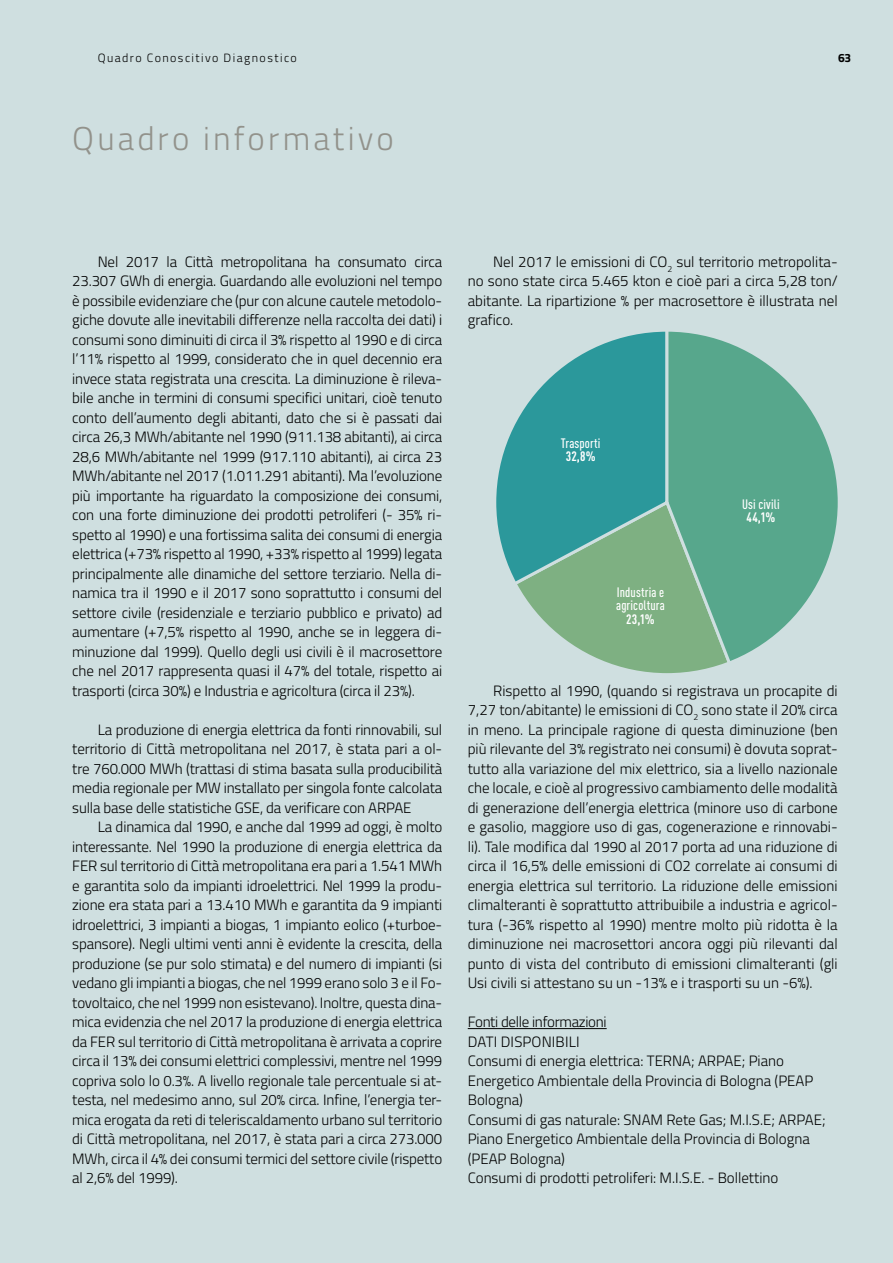
<style>
.page{position:relative;width:893px;height:1263px;background:#cfdfe0}
.page>*{position:absolute;margin:0;border:0;box-sizing:border-box;transform-origin:0 0}
.t1{font:300 33px "Titillium Web";letter-spacing:.095em;color:#92928b}
.t2{font:300 15px/19.5px "Titillium Web";color:#000;text-align:justify}
.t3{font:500 13.5px/13.5px "DIN Cond";letter-spacing:.01em;color:#fff}
.t4{font:700 13.5px "DIN Cond";color:#fff}
.t5{font:300 12px "Titillium Web";letter-spacing:.12em;color:#000}
.t6{font:700 12px "Titillium Web";color:#000}
</style>
<div class="page">
<hr style="left:468px;top:1028px;width:139px;height:1px;background:#000">
<svg style="left:538px;top:614px;width:125px;height:58px"></svg>
<svg style="left:497px;top:333px;width:166px;height:281px"></svg>
<svg style="left:663px;top:333px;width:174px;height:339px"></svg>
<p class="t5" style="left:98px;top:49px;width:201px">Quadro Conoscitivo Diagnostico</p>
<p class="t6" style="left:838px;top:48px;width:15px">63</p>
<h1 class="t1" style="left:72px;top:114px;width:323px">Quadro informativo</h1>
<p class="t2" style="left:72px;top:251px;width:371px;text-indent:26px">Nel 2017 la Città metropolitana ha consumato circa 23.307 GWh di energia. Guardando alle evoluzioni nel tempo è possibile evidenziare che (pur con alcune cautele metodolo&shy;giche dovute alle inevitabili differenze nella raccolta dei dati) i consumi sono diminuiti di circa il 3% rispetto al 1990 e di circa l’11% rispetto al 1999, considerato che in quel decennio era invece stata registrata una crescita. La diminuzione è rileva&shy;bile anche in termini di consumi specifici unitari, cioè tenuto conto dell’aumento degli abitanti, dato che si è passati dai circa 26,3 MWh/abitante nel 1990 (911.138 abitanti), ai circa 28,6 MWh/abitante nel 1999 (917.110 abitanti), ai circa 23<br>MWh/abitante nel 2017 (1.011.291 abitanti). Ma l’evoluzione più importante ha riguardato la composizione dei consumi, con una forte diminuzione dei prodotti petroliferi (- 35% ri&shy;spetto al 1990) e una fortissima salita dei consumi di energia elettrica (+73% rispetto al 1990, +33% rispetto al 1999) legata principalmente alle dinamiche del settore terziario. Nella di&shy;namica tra il 1990 e il 2017 sono soprattutto i consumi del settore civile (residenziale e terziario pubblico e privato) ad aumentare (+7,5% rispetto al 1990, anche se in leggera di&shy;minuzione dal 1999). Quello degli usi civili è il macrosettore che nel 2017 rappresenta quasi il 47% del totale, rispetto ai trasporti (circa 30%) e Industria e agricoltura (circa il 23%).</p>
<p class="t2" style="left:72px;top:719px;width:371px;text-indent:26px">La produzione di energia elettrica da fonti rinnovabili, sul territorio di Città metropolitana nel 2017, è stata pari a ol&shy;tre 760.000 MWh (trattasi di stima basata sulla producibilità media regionale per MW installato per singola fonte calcolata sulla base delle statistiche GSE, da verificare con ARPAE</p>
<p class="t2" style="left:72px;top:816px;width:371px;text-indent:26px">La dinamica dal 1990, e anche dal 1999 ad oggi, è molto interessante. Nel 1990 la produzione di energia elettrica da FER sul territorio di Città metropolitana era pari a 1.541 MWh e garantita solo da impianti idroelettrici. Nel 1999 la produ&shy;zione era stata pari a 13.410 MWh e garantita da 9 impianti idroelettrici, 3 impianti a biogas, 1 impianto eolico (+turboe&shy;spansore). Negli ultimi venti anni è evidente la crescita, della produzione (se pur solo stimata) e del numero di impianti (si vedano gli impianti a biogas, che nel 1999 erano solo 3 e il Fo&shy;tovoltaico, che nel 1999 non esistevano). Inoltre, questa dina&shy;mica evidenzia che nel 2017 la produzione di energia elettrica da FER sul territorio di Città metropolitana è arrivata a coprire circa il 13% dei consumi elettrici complessivi, mentre nel 1999 copriva solo lo 0.3%. A livello regionale tale percentuale si at&shy;testa, nel medesimo anno, sul 20% circa. Infine, l’energia ter&shy;mica erogata da reti di teleriscaldamento urbano sul territorio di Città metropolitana, nel 2017, è stata pari a circa 273.000<br>MWh, circa il 4% dei consumi termici del settore civile (rispetto al 2,6% del 1999).</p>
<p class="t2" style="left:468px;top:251px;width:371px;text-indent:26px">Nel 2017 le emissioni di CO<sub>2</sub> sul territorio metropolita&shy;no sono state circa 5.465 kton e cioè pari a circa 5,28 ton/ abitante. La ripartizione % per macrosettore è illustrata nel grafico.</p>
<p class="t3" style="left:561px;top:436px;width:41px">Trasporti</p>
<p class="t4" style="left:566px;top:448px;width:31px">32,8%</p>
<p class="t3" style="left:616px;top:585px;width:50px">Industria e agricoltura</p>
<p class="t4" style="left:626px;top:610px;width:30px">23,1%</p>
<p class="t3" style="left:742px;top:497px;width:39px">Usi civili</p>
<p class="t4" style="left:747px;top:509px;width:30px">44,1%</p>
<p class="t2" style="left:468px;top:680px;width:371px;text-indent:26px">Rispetto al 1990, (quando si registrava un procapite di 7,27 ton/abitante) le emissioni di CO<sub>2</sub> sono state il 20% circa in meno. La principale ragione di questa diminuzione (ben più rilevante del 3% registrato nei consumi) è dovuta soprat&shy;tutto alla variazione del mix elettrico, sia a livello nazionale che locale, e cioè al progressivo cambiamento delle modalità di generazione dell’energia elettrica (minore uso di carbone e gasolio, maggiore uso di gas, cogenerazione e rinnovabi&shy;li). Tale modifica dal 1990 al 2017 porta ad una riduzione di circa il 16,5% delle emissioni di CO2 correlate ai consumi di energia elettrica sul territorio. La riduzione delle emissioni climalteranti è soprattutto attribuibile a industria e agricol&shy;tura (-36% rispetto al 1990) mentre molto più ridotta è la diminuzione nei macrosettori ancora oggi più rilevanti dal punto di vista del contributo di emissioni climalteranti (gli Usi civili si attestano su un -13% e i trasporti su un -6%).</p>
<p class="t2" style="left:468px;top:1011px;width:359px;text-align:left">Fonti delle informazioni<br>DATI DISPONIBILI<br>Consumi di energia elettrica: TERNA; ARPAE; Piano Energetico Ambientale della Provincia di Bologna (PEAP Bologna)<br>Consumi di gas naturale: SNAM Rete Gas; M.I.S.E; ARPAE; Piano Energetico Ambientale della Provincia di Bologna (PEAP Bologna)<br>Consumi di prodotti petroliferi: M.I.S.E. - Bollettino</p>
</div>
